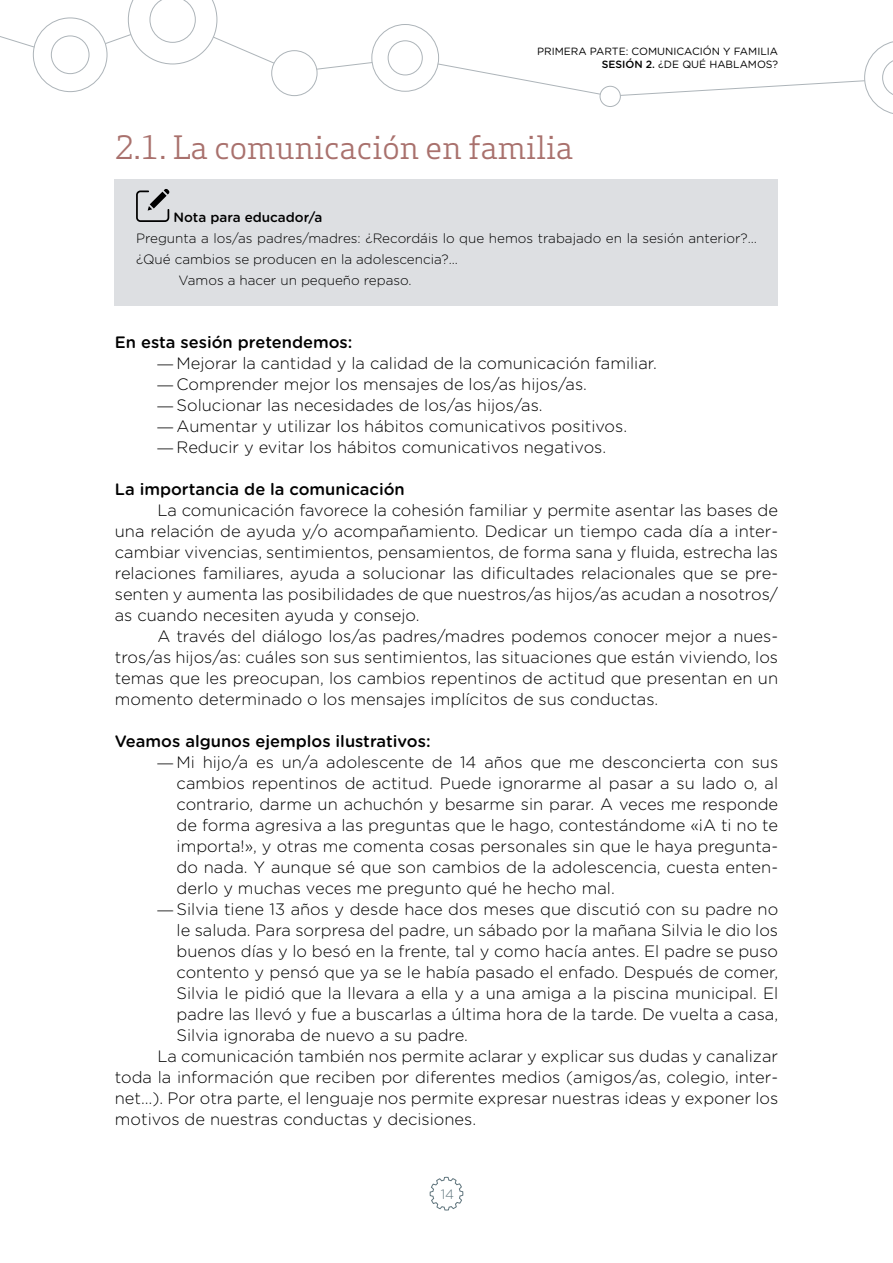
<style>
.page{position:relative;width:893px;height:1263px;background:#fff}
.page>*{position:absolute;margin:0;border:0;box-sizing:border-box;transform-origin:0 0}
.t1{font:31.5px "Apex Serif";color:#a9716d}
.t2{font:300 16.5px/21px "Gotham Rounded";color:#000;text-align:justify}
.t3{font:500 16.5px "Gotham Rounded";color:#000}
.t4{font:300 13.5px "Gotham Rounded";color:#000}
.t5{font:500 13.5px "Gotham Rounded";color:#000}
.t6{font:300 13.5px "Gotham Rounded";color:#61767e}
.t7{font:10.5px/12.6px "Gotham Rounded";color:#000;text-align:right}
.s1{font-weight:500}
.s2{font-family:"Trade Gothic LT Std Cn 18";font-weight:400;font-size:15.75px}
</style>
<div class="page">
<svg style="left:0;top:0;width:893px;height:114px"></svg>
<div style="left:33px;top:18px;width:74px;height:74px;background:#fff;border-radius:50%"></div>
<div style="left:33px;top:18px;width:74px;height:74px;border:1px solid #adb4b9;border-radius:50%"></div>
<div style="left:51px;top:36px;width:38px;height:38px;border:1px solid #adb4b9;border-radius:50%"></div>
<svg style="left:430px;top:1177px;width:33px;height:33px"></svg>
<div style="left:115px;top:180px;width:663px;height:126px;background:#dddfe2"></div>
<svg style="left:136px;top:189px;width:33px;height:33px"></svg>
<p class="t7" style="left:537px;top:45px;width:243px">PRIMERA PARTE: COMUNICACIÓN Y FAMILIA<br><span class="s1">SESIÓN 2.</span> ¿DE QUÉ HABLAMOS?</p>
<h1 class="t1" style="left:115px;top:128px;width:460px">2.1. La comunicación en familia</h1>
<p class="t5" style="left:173px;top:208px;width:151px">Nota para educador/a</p>
<p class="t4" style="left:136px;top:229px;width:622px">Pregunta a los/as padres/madres: ¿Recordáis lo que hemos trabajado en la sesión anterior?…</p>
<p class="t4" style="left:136px;top:250px;width:323px">¿Qué cambios se producen en la adolescencia?...</p>
<p class="t4" style="left:179px;top:271px;width:235px">Vamos a hacer un pequeño repaso.</p>
<p class="t3" style="left:115px;top:330px;width:239px">En esta sesión pretendemos:</p>
<p class="t2" style="left:157px;top:352px;width:501px"><span class="s2">—</span> Mejorar la cantidad y la calidad de la comunicación familiar.</p>
<p class="t2" style="left:157px;top:373px;width:431px"><span class="s2">—</span> Comprender mejor los mensajes de los/as hijos/as.</p>
<p class="t2" style="left:157px;top:394px;width:387px"><span class="s2">—</span> Solucionar las necesidades de los/as hijos/as.</p>
<p class="t2" style="left:157px;top:415px;width:471px"><span class="s2">—</span> Aumentar y utilizar los hábitos comunicativos positivos.</p>
<p class="t2" style="left:157px;top:436px;width:450px"><span class="s2">—</span> Reducir y evitar los hábitos comunicativos negativos.</p>
<p class="t3" style="left:115px;top:477px;width:291px">La importancia de la comunicación</p>
<p class="t2" style="left:115px;top:499px;width:665px;text-indent:43px">La comunicación favorece la cohesión familiar y permite asentar las bases de una relación de ayuda y/o acompañamiento. Dedicar un tiempo cada día a inter&shy;cambiar vivencias, sentimientos, pensamientos, de forma sana y fluida, estrecha las relaciones familiares, ayuda a solucionar las dificultades relacionales que se pre&shy;senten y aumenta las posibilidades de que nuestros/as hijos/as acudan a nosotros/ as cuando necesiten ayuda y consejo.</p>
<p class="t2" style="left:115px;top:625px;width:665px;text-indent:43px">A través del diálogo los/as padres/madres podemos conocer mejor a nues&shy;tros/as hijos/as: cuáles son sus sentimientos, las situaciones que están viviendo, los temas que les preocupan, los cambios repentinos de actitud que presentan en un momento determinado o los mensajes implícitos de sus conductas.</p>
<p class="t3" style="left:115px;top:729px;width:317px">Veamos algunos ejemplos ilustrativos:</p>
<p class="t2" style="left:177px;top:751px;width:603px;text-indent:-19px"><span class="s2">—</span> Mi hijo/a es un/a adolescente de 14 años que me desconcierta con sus cambios repentinos de actitud. Puede ignorarme al pasar a su lado o, al contrario, darme un achuchón y besarme sin parar. A veces me responde de forma agresiva a las preguntas que le hago, contestándome «¡A ti no te importa!», y otras me comenta cosas personales sin que le haya pregunta&shy;do nada. Y aunque sé que son cambios de la adolescencia, cuesta enten&shy;derlo y muchas veces me pregunto qué he hecho mal.</p>
<p class="t2" style="left:157px;top:898px;width:622px"><span class="s2">—</span> Silvia tiene 13 años y desde hace dos meses que discutió con su padre no</p>
<p class="t2" style="left:177px;top:919px;width:603px">le saluda. Para sorpresa del padre, un sábado por la mañana Silvia le dio los</p>
<p class="t2" style="left:177px;top:940px;width:603px">buenos días y lo besó en la frente, tal y como hacía antes. El padre se puso</p>
<p class="t2" style="left:177px;top:961px;width:603px">contento y pensó que ya se le había pasado el enfado. Después de comer,</p>
<p class="t2" style="left:177px;top:982px;width:603px">Silvia le pidió que la llevara a ella y a una amiga a la piscina municipal. El</p>
<p class="t2" style="left:177px;top:1003px;width:603px">padre las llevó y fue a buscarlas a última hora de la tarde. De vuelta a casa,</p>
<p class="t2" style="left:177px;top:1024px;width:293px">Silvia ignoraba de nuevo a su padre.</p>
<p class="t2" style="left:157px;top:1045px;width:622px">La comunicación también nos permite aclarar y explicar sus dudas y canalizar</p>
<p class="t2" style="left:115px;top:1066px;width:665px">toda la información que reciben por diferentes medios (amigos/as, colegio, inter-</p>
<p class="t2" style="left:115px;top:1087px;width:665px">net…). Por otra parte, el lenguaje nos permite expresar nuestras ideas y exponer los</p>
<p class="t2" style="left:115px;top:1108px;width:363px">motivos de nuestras conductas y decisiones.</p>
<p class="t6" style="left:441px;top:1185px;width:15px">14</p>
</div>
